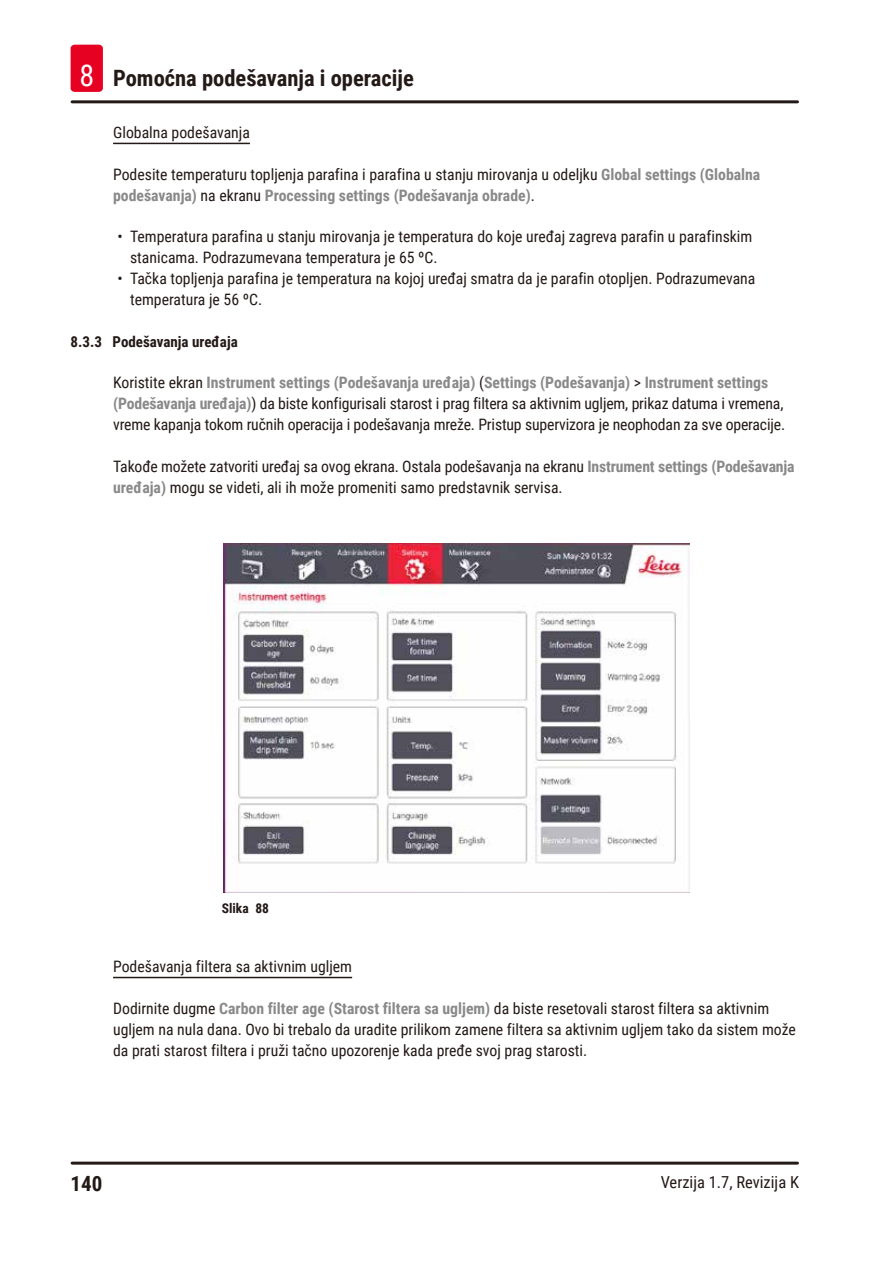
<style>
.page{position:relative;width:893px;height:1263px;background:#fff}
.page>*{position:absolute;margin:0;border:0;box-sizing:border-box;transform-origin:0 0}
.t1{font:700 22.5px "Roboto Condensed";color:#231916}
.t2{font:700 21px "Roboto Condensed";color:#231916}
.t3{font:16.5px "Roboto Condensed";color:#231916}
.Description_text{font:15.75px/20.9px "Roboto Condensed";color:#231916}
.I_Topic{font:15.75px "Roboto Condensed";color:#231916}
.t4{font:700 15px "Roboto Condensed";color:#231916}
.t5{font:700 13.5px "Roboto Condensed";color:#231916}
.s1{font-weight:400;font-size:30px;color:#fff}
.s2{font-weight:700;color:#898989}
</style>
<div class="page">
<hr style="left:72px;top:1161px;width:725px;height:3px;background:#231916">
<hr style="left:72px;top:100px;width:725px;height:3px;background:#231916">
<div style="left:71px;top:45px;width:32px;height:47px;background:#e60021;border-radius:4px"></div>
<hr style="left:113px;top:143px;width:137px;height:1px;background:#231916">
<hr style="left:113px;top:977px;width:239px;height:1px;background:#231916">
<img style="left:223px;top:544px;width:467px;height:349px">
<h1 class="t1" style="left:79px;top:63px;width:336px"><span class="s1">8</span> Pomoćna podešavanja i operacije</h1>
<p class="I_Topic" style="left:113px;top:122px;width:138px">Globalna podešavanja</p>
<p class="Description_text" style="left:113px;top:163px;width:649px">Podesite temperaturu topljenja parafina i parafina u stanju mirovanja u odeljku <span class="s2">Global settings (Globalna podešavanja)</span> na ekranu <span class="s2">Processing settings (Podešavanja obrade)</span>.</p>
<p class="Description_text" style="left:130px;top:226px;width:624px;text-indent:-13px">• Temperatura parafina u stanju mirovanja je temperatura do koje uređaj zagreva parafin u parafinskim stanicama. Podrazumevana temperatura je 65 ºC.</p>
<p class="Description_text" style="left:130px;top:268px;width:627px;text-indent:-13px">• Tačka topljenja parafina je temperatura na kojoj uređaj smatra da je parafin otopljen. Podrazumevana temperatura je 56 ºC.</p>
<p class="t4" style="left:71px;top:331px;width:169px">8.3.3 Podešavanja uređaja</p>
<p class="Description_text" style="left:113px;top:372px;width:674px">Koristite ekran <span class="s2">Instrument settings (Podešavanja uređaja)</span> (<span class="s2">Settings (Podešavanja)</span> &gt; <span class="s2">Instrument settings (Podešavanja uređaja)</span>) da biste konfigurisali starost i prag filtera sa aktivnim ugljem, prikaz datuma i vremena, vreme kapanja tokom ručnih operacija i podešavanja mreže. Pristup supervizora je neophodan za sve operacije.</p>
<p class="Description_text" style="left:113px;top:455px;width:683px">Takođe možete zatvoriti uređaj sa ovog ekrana. Ostala podešavanja na ekranu <span class="s2">Instrument settings (Podešavanja uređaja)</span> mogu se videti, ali ih može promeniti samo predstavnik servisa.</p>
<p class="t5" style="left:222px;top:898px;width:49px">Slika 88</p>
<p class="I_Topic" style="left:113px;top:956px;width:241px">Podešavanja filtera sa aktivnim ugljem</p>
<p class="Description_text" style="left:113px;top:997px;width:684px">Dodirnite dugme <span class="s2">Carbon filter age (Starost filtera sa ugljem)</span> da biste resetovali starost filtera sa aktivnim ugljem na nula dana. Ovo bi trebalo da uradite prilikom zamene filtera sa aktivnim ugljem tako da sistem može da prati starost filtera i pruži tačno upozorenje kada pređe svoj prag starosti.</p>
<h2 class="t2" style="left:71px;top:1169px;width:33px">140</h2>
<p class="t3" style="left:661px;top:1170px;width:140px">Verzija 1.7, Revizija K</p>
</div>
